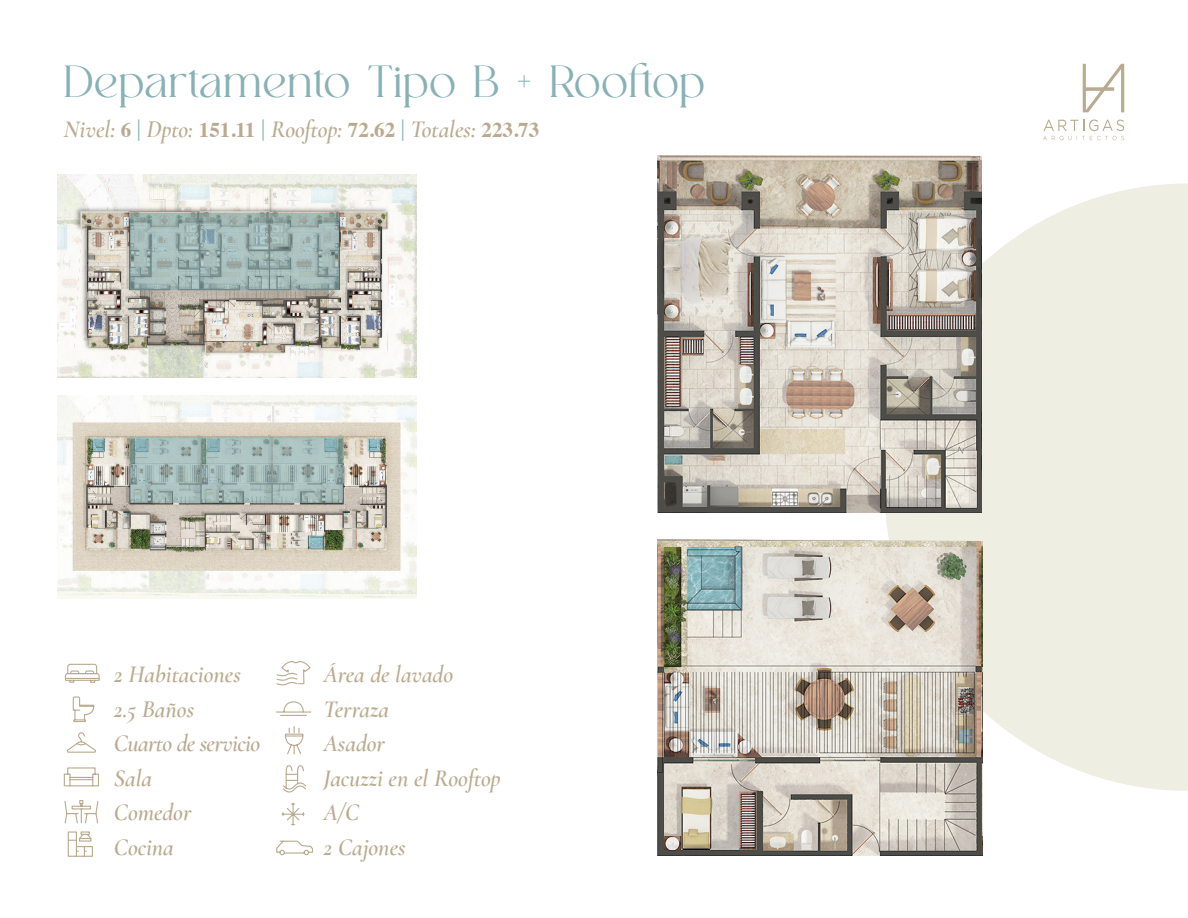
<style>
.page{position:relative;width:1188px;height:918px;background:#fff}
.page>*{position:absolute;margin:0;border:0;box-sizing:border-box;transform-origin:0 0}
.t1{font:45px "NT Fabulous";letter-spacing:.015em;color:#87b1b5}
.t2{font:italic 600 24px "Cormorant Garamond";color:#baab90}
.t3{font:italic 600 24px "Cormorant Garamond";letter-spacing:-.025em;color:#baab90}
.s1{font-family:"Times";font-weight:700;font-style:normal;font-size:21px}
.s2{font-weight:700;font-style:normal;color:#87b1b5}
</style>
<div class="page">
<img style="left:58px;top:174px;width:359px;height:204px">
<img style="left:58px;top:395px;width:359px;height:204px">
<svg style="left:884px;top:183px;width:304px;height:608px;background:#efeee4"></svg>
<img style="left:657px;top:156px;width:324px;height:356px">
<svg style="left:1083px;top:64px;width:41px;height:48px"></svg>
<svg style="left:1043px;top:119px;width:81px;height:21px"></svg>
<svg style="left:130px;top:213px;width:209px;height:77px;background:#9bb2b0"></svg>
<svg style="left:130px;top:438px;width:212px;height:65px;background:#9fb7b5"></svg>
<img style="left:658px;top:540px;width:324px;height:315px">
<svg style="left:64px;top:663px;width:36px;height:20px"></svg>
<svg style="left:64px;top:800px;width:35px;height:24px"></svg>
<svg style="left:67px;top:831px;width:26px;height:26px"></svg>
<svg style="left:72px;top:696px;width:23px;height:27px"></svg>
<svg style="left:66px;top:732px;width:30px;height:21px"></svg>
<svg style="left:276px;top:661px;width:35px;height:25px"></svg>
<svg style="left:63px;top:767px;width:36px;height:20px"></svg>
<svg style="left:276px;top:840px;width:37px;height:16px"></svg>
<svg style="left:281px;top:802px;width:24px;height:24px"></svg>
<svg style="left:275px;top:701px;width:37px;height:15px"></svg>
<svg style="left:283px;top:765px;width:23px;height:28px"></svg>
<svg style="left:284px;top:726px;width:20px;height:29px"></svg>
<p class="t1" style="left:64px;top:55px;width:642px">Departamento Tipo B + Rooftop</p>
<p class="t2" style="left:64px;top:115px;width:477px">Nivel: <span class="s1">6</span> <span class="s2">|</span> Dpto: <span class="s1">151.11</span> <span class="s2">|</span> Rooftop: <span class="s1">72.62</span> <span class="s2">|</span> Totales: <span class="s1">223.73</span></p>
<p class="t2" style="left:114px;top:660px;width:128px">2 Habitaciones</p>
<p class="t2" style="left:114px;top:695px;width:82px">2.5 Baños</p>
<p class="t3" style="left:114px;top:729px;width:148px">Cuarto de servicio</p>
<p class="t2" style="left:114px;top:764px;width:40px">Sala</p>
<p class="t2" style="left:114px;top:798px;width:79px">Comedor</p>
<p class="t2" style="left:114px;top:833px;width:61px">Cocina</p>
<p class="t2" style="left:324px;top:660px;width:131px">Área de lavado</p>
<p class="t2" style="left:324px;top:695px;width:67px">Terraza</p>
<p class="t2" style="left:324px;top:729px;width:63px">Asador</p>
<p class="t2" style="left:324px;top:764px;width:179px">Jacuzzi en el Rooftop</p>
<p class="t2" style="left:324px;top:798px;width:37px">A/C</p>
<p class="t2" style="left:324px;top:833px;width:84px">2 Cajones</p>
</div>
